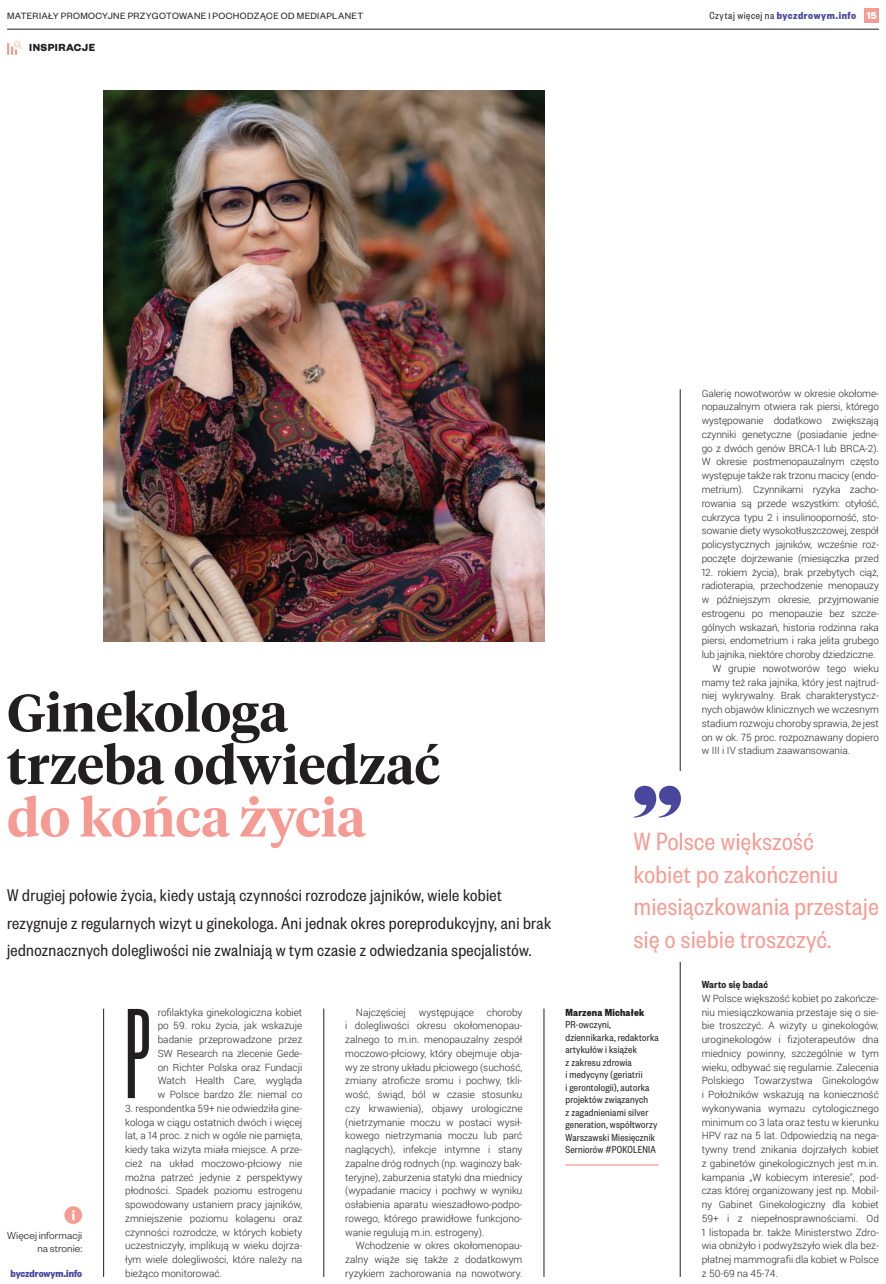
<style>
.page{position:relative;width:886px;height:1284px;background:#fff}
.page>*{position:absolute;margin:0;border:0;box-sizing:border-box;transform-origin:0 0}
.t1{font:133.75px "Bee Three";color:#231f20}
.t2{font:600 52.5px/52.5px "Tiempos Headline";color:#231f20}
.t3{font:600 52.5px "Tiempos Headline";color:#f69b93}
.t4{font:27.5px/32.5px "Founders Grotesk Cond";letter-spacing:.02em;color:#f69b93}
.t5{font:18.75px/27.5px "Founders Grotesk Cond";letter-spacing:.02em;color:#231f20}
.t6{font:11.25px/12.5px "Founders Grotesk Cond";letter-spacing:.02em;color:#231f20}
.t7{font:700 11.25px "Founders Grotesk Cond";letter-spacing:.045em;color:#48479d}
.t8{font:300 11.25px/12.5px "Founders Grotesk";letter-spacing:.005em;color:#231f20;text-align:right}
.t9{font:700 11.25px "Founders Grotesk Cond";letter-spacing:.02em;color:#231f20}
.t10{font:700 11.25px "Founders Grotesk Cond";letter-spacing:-.005em;color:#48479d}
.t11{font:600 11.25px "Founders Grotesk Cond";letter-spacing:.02em;color:#231f20}
.t12{font:700 11.25px "Founders Grotesk";letter-spacing:.04em;color:#231f20}
.t13{font:300 10px/13.8px "Roboto";color:#231f20;text-align:justify}
.t14{font:10px "Founders Grotesk";letter-spacing:.035em;color:#231f20}
.s1{font-weight:400;color:#231f20}
.s2{font-family:"Founders Grotesk";color:#fff}
</style>
<div class="page">
<div style="left:865px;top:9px;width:14px;height:14px;background:#f69b93"></div>
<hr style="left:7px;top:29px;width:872px;height:1px;background:#231f20">
<svg style="left:7px;top:41px;width:15px;height:14px"></svg>
<hr style="left:103px;top:1008px;width:1px;height:269px;background:#231f20">
<hr style="left:324px;top:1008px;width:1px;height:269px;background:#231f20">
<hr style="left:544px;top:1008px;width:1px;height:269px;background:#231f20">
<hr style="left:680px;top:389px;width:1px;height:888px;background:#231f20">
<img style="left:103px;top:90px;width:441px;height:552px">
<div style="left:634px;top:771px;width:245px;height:191px;background:#fff"></div>
<svg style="left:634px;top:786px;width:47px;height:31px"></svg>
<hr style="left:565px;top:1164px;width:94px;height:1px;background:#f69b93">
<svg style="left:64px;top:1206px;width:18px;height:18px"></svg>
<p class="t14" style="left:7px;top:10px;width:358px">MATERIAŁY PROMOCYJNE PRZYGOTOWANE I POCHODZĄCE OD MEDIAPLANET</p>
<p class="t7" style="left:709px;top:9px;width:169px"><span class="s1">Czytaj więcej na</span> byczdrowym.info <span class="s2">15</span></p>
<p class="t12" style="left:29px;top:41px;width:67px">INSPIRACJE</p>
<h2 class="t2" style="left:7px;top:684px;width:434px">Ginekologa trzeba odwiedzać</h2>
<h2 class="t3" style="left:7px;top:782px;width:360px">do końca życia</h2>
<p class="t5" style="left:7px;top:881px;width:545px">W drugiej połowie życia, kiedy ustają czynności rozrodcze jajników, wiele kobiet rezygnuje z regularnych wizyt u ginekologa. Ani jednak okres poreprodukcyjny, ani brak jednoznacznych dolegliwości nie zwalniają w tym czasie z odwiedzania specjalistów.</p>
<p class="t8" style="left:7px;top:1229px;width:76px">Więcej informacji na stronie:</p>
<p class="t10" style="left:11px;top:1266px;width:73px">byczdrowym.info</p>
<h1 class="t1" style="left:125px;top:983px;width:27px">P</h1>
<p class="t13" style="left:158px;top:1005px;width:146px">rofilaktyka ginekologiczna kobiet po 59. roku życia, jak wskazuje badanie przeprowadzone przez SW Research na zlecenie Gede&shy;on Richter Polska oraz Fundacji Watch Health Care, wygląda w Polsce bardzo źle: niemal co</p>
<p class="t13" style="left:125px;top:1101px;width:179px">3. respondentka 59+ nie odwiedziła gine&shy;kologa w ciągu ostatnich dwóch i więcej lat, a 14 proc. z nich w ogóle nie pamięta, kiedy taka wizyta miała miejsce. A prze&shy;cież na układ moczowo-płciowy nie można patrzeć jedynie z perspektywy płodności. Spadek poziomu estrogenu spowodowany ustaniem pracy jajników, zmniejszenie poziomu kolagenu oraz czynności rozrodcze, w których kobiety uczestniczyły, implikują w wieku dojrza&shy;łym wiele dolegliwości, które należy na bieżąco monitorować.</p>
<p class="t13" style="left:345px;top:1005px;width:179px;text-indent:142px">choroby i dolegliwości okresu okołomenopau&shy;zalnego to m.in. menopauzalny zespół moczowo-płciowy, który obejmuje obja&shy;wy ze strony układu płciowego (suchość, zmiany atroficze sromu i pochwy, tkli&shy;wość, świąd, ból w czasie stosunku czy krwawienia), objawy urologiczne (nietrzymanie moczu w postaci wysił&shy;kowego nietrzymania moczu lub parć naglących), infekcje intymne i stany zapalne dróg rodnych (np. waginozy bak&shy;teryjne), zaburzenia statyki dna miednicy (wypadanie macicy i pochwy w wyniku osłabienia aparatu wieszadłowo-podpo&shy;rowego, którego prawidłowe funkcjono&shy;wanie regulują m.in. estrogeny).</p>
<p class="t13" style="left:345px;top:1238px;width:179px;text-indent:11px">Wchodzenie w okres okołomenopau&shy;zalny wiąże się także z dodatkowym ryzykiem zachorowania na nowotwory.</p>
<p class="t13" style="left:356px;top:1005px;width:52px">Najczęściej</p>
<p class="t13" style="left:419px;top:1005px;width:57px">występujące</p>
<p class="t13" style="left:702px;top:386px;width:179px">Galerię nowotworów w okresie okołome&shy;nopauzalnym otwiera rak piersi, którego występowanie dodatkowo zwiększają czynniki genetyczne (posiadanie jedne&shy;go z dwóch genów BRCA-1 lub BRCA-2).<br>W okresie postmenopauzalnym często występuje także rak trzonu macicy (endo&shy;metrium). Czynnikami ryzyka zacho&shy;rowania są przede wszystkim: otyłość, cukrzyca typu 2 i insulinooporność, sto&shy;sowanie diety wysokotłuszczowej, zespół policystycznych jajników, wcześnie roz&shy;poczęte dojrzewanie (miesiączka przed</p>
<p class="t13" style="left:702px;top:565px;width:179px">12. rokiem życia), brak przebytych ciąż,</p>
<p class="t13" style="left:702px;top:578px;width:179px">radioterapia, przechodzenie menopauzy</p>
<p class="t13" style="left:702px;top:592px;width:179px">w późniejszym okresie, przyjmowanie</p>
<p class="t13" style="left:702px;top:606px;width:179px">estrogenu po menopauzie bez szcze-</p>
<p class="t13" style="left:702px;top:620px;width:179px">gólnych wskazań, historia rodzinna raka</p>
<p class="t13" style="left:702px;top:633px;width:179px">piersi, endometrium i raka jelita grubego</p>
<p class="t13" style="left:702px;top:647px;width:175px">lub jajnika, niektóre choroby dziedziczne.</p>
<p class="t13" style="left:712px;top:661px;width:168px">W grupie nowotworów tego wieku</p>
<p class="t13" style="left:702px;top:675px;width:179px">mamy też raka jajnika, który jest najtrud-</p>
<p class="t13" style="left:702px;top:688px;width:179px">niej wykrywalny. Brak charakterystycz-</p>
<p class="t13" style="left:702px;top:702px;width:179px">nych objawów klinicznych we wczesnym</p>
<p class="t13" style="left:702px;top:716px;width:179px">stadium rozwoju choroby sprawia, że jest</p>
<p class="t13" style="left:702px;top:730px;width:179px">on w ok. 75 proc. rozpoznawany dopiero</p>
<p class="t13" style="left:702px;top:743px;width:150px">w III i IV stadium zaawansowania.</p>
<h3 class="t4" style="left:634px;top:824px;width:246px">W Polsce większość<br>kobiet po zakończeniu miesiączkowania przestaje się o siebie troszczyć.</h3>
<p class="t9" style="left:565px;top:1005px;width:80px">Marzena Michałek</p>
<p class="t6" style="left:565px;top:1018px;width:95px">PR-owczyni, dziennikarka, redaktorka artykułów i książek<br>z zakresu zdrowia<br>i medycyny (geriatrii<br>i gerontologii), autorka projektów związanych<br>z zagadnieniami silver generation, współtworzy<br>Warszawski Miesięcznik<br>Serniorów #POKOLENIA</p>
<p class="t11" style="left:702px;top:977px;width:68px">Warto się badać</p>
<p class="t13" style="left:702px;top:991px;width:179px">W Polsce większość kobiet po zakończe&shy;niu miesiączkowania przestaje się o sie&shy;bie troszczyć. A wizyty u ginekologów, uroginekologów i fizjoterapeutów dna miednicy powinny, szczególnie w tym wieku, odbywać się regularnie. Zalecenia Polskiego Towarzystwa Ginekologów i Położników wskazują na konieczność wykonywania wymazu cytologicznego minimum co 3 lata oraz testu w kierunku HPV raz na 5 lat. Odpowiedzią na nega&shy;tywny trend znikania dojrzałych kobiet z gabinetów ginekologicznych jest m.in. kampania „W kobiecym interesie”, pod&shy;czas której organizowany jest np. Mobil&shy;ny Gabinet Ginekologiczny dla kobiet 59+ i z niepełnosprawnościami. Od 1 listopada br. także Ministerstwo Zdro&shy;wia obniżyło i podwyższyło wiek dla bez&shy;płatnej mammografii dla kobiet w Polsce z 50-69 na 45-74.</p>
</div>
